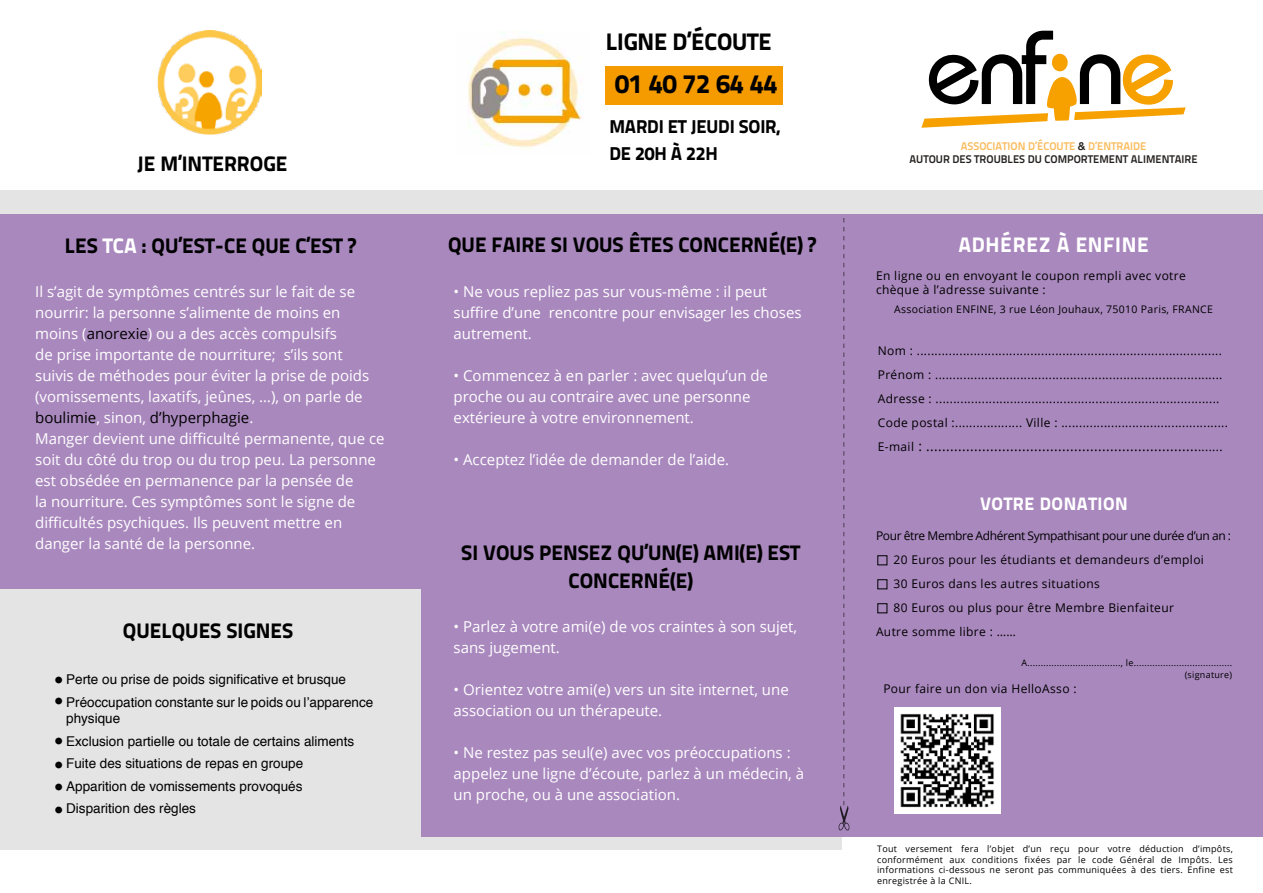
<style>
.page{position:relative;width:1263px;height:893px;background:#fff}
.page>*{position:absolute;margin:0;border:0;box-sizing:border-box;transform-origin:0 0}
.t1{font:800 26.55px "Titillium Text 22 L";letter-spacing:-.01em;color:#000}
.t2{font:800 23.85px "Titillium Text 22 L";letter-spacing:-.01em;color:#000}
.t3{font:800 21px/28.5px "Titillium Text 22 L";color:#000;text-align:center}
.t4{font:800 21px "Titillium Text 22 L";letter-spacing:.03em;color:#fff}
.t5{font:800 18.6px/26.5px "Titillium Text 22 L";letter-spacing:-.01em;color:#000}
.t6{font:800 18px "Titillium Text 22 L";letter-spacing:.03em;color:#fff}
.t7{font:15px/21px "Open Sans";color:#fff}
.t8{font:15px "Open Sans";color:#000}
.t9{font:13.5px/22.5px "Helvetica";color:#000}
.t10{font:13.5px "Open Sans";color:#000}
.t11{font:12px/24px "Open Sans";letter-spacing:.03em;color:#000}
.t12{font:12px "Open Sans";letter-spacing:-.03em;color:#000}
.t13{font:700 11.1px/13.4px "Titillium Text 22 L";color:#24211f;text-align:center}
.t14{font:10.5px "Open Sans";letter-spacing:.03em;color:#000}
.t15{font:9px/10.5px "Open Sans";letter-spacing:.03em;color:#000;text-align:right}
.s1{color:#fff}
.s2{color:#000}
.s3{color:#fabb5c}
.s4{font-size:12px}
</style>
<div class="page">
<div style="left:0;top:214px;width:1263px;height:679px;background:#a988be"></div>
<div style="left:0;top:838px;width:1263px;height:55px;background:#fff"></div>
<img style="left:894px;top:707px;width:106px;height:106px">
<svg style="left:921px;top:31px;width:265px;height:97px"></svg>
<img style="left:158px;top:31px;width:103px;height:104px">
<div style="left:877px;top:555px;width:10px;height:10px;border:1px solid #000"></div>
<div style="left:877px;top:579px;width:10px;height:10px;border:1px solid #000"></div>
<div style="left:877px;top:603px;width:10px;height:10px;border:1px solid #000"></div>
<div style="left:0;top:837px;width:842px;height:12px;background:#e4e4e5"></div>
<div style="left:0;top:190px;width:1263px;height:24px;background:#e4e4e5"></div>
<svg style="left:838px;top:218px;width:12px;height:613px"></svg>
<div style="left:606px;top:67px;width:177px;height:38px;background:#f59b00"></div>
<img style="left:468px;top:38px;width:114px;height:110px">
<div style="left:0;top:589px;width:421px;height:254px;background:#e4e4e5"></div>
<h3 class="t3" style="left:137px;top:148px;width:152px">JE M’INTERROGE</h3>
<h2 class="t2" style="left:606px;top:23px;width:167px">LIGNE D’ÉCOUTE</h2>
<h1 class="t1" style="left:615px;top:63px;width:164px">01 40 72 64 44</h1>
<p class="t5" style="left:609px;top:112px;width:172px">MARDI ET JEUDI SOIR,<br>DE 20H À 22H</p>
<h3 class="t3" style="left:65px;top:230px;width:293px">LES <span class="s1">TCA</span> : QU’EST-CE QUE C’EST ?</h3>
<h3 class="t3" style="left:448px;top:229px;width:369px">QUE FAIRE SI VOUS ÊTES CONCERNÉ(E) ?</h3>
<p class="t7" style="left:35px;top:280px;width:351px">Il s’agit de symptômes centrés sur le fait de se nourrir: la personne s’alimente de moins en moins (<span class="s2">anorexie</span>) ou a des accès compulsifs<br>de prise importante de nourriture; s’ils sont suivis de méthodes pour éviter la prise de poids (vomissements, laxatifs, jeûnes, …), on parle de <span class="s2">boulimie</span>, sinon, <span class="s2">d’hyperphagie</span>.<br>Manger devient une difficulté permanente, que ce soit du côté du trop ou du trop peu. La personne est obsédée en permanence par la pensée de<br>la nourriture. Ces symptômes sont le signe de difficultés psychiques. Ils peuvent mettre en danger la santé de la personne.</p>
<p class="t8" style="left:35px;top:617px;width:330px">de poids importante sous-tendue par une peur</p>
<h3 class="t3" style="left:123px;top:615px;width:172px">QUELQUES SIGNES</h3>
<p class="t9" style="left:66px;top:669px;width:309px">Perte ou prise de poids significative et brusque<br>Préoccupation constante sur le poids ou l’apparence</p>
<p class="t9" style="left:66px;top:708px;width:290px">physique<br>Exclusion partielle ou totale de certains aliments<br>Fuite des situations de repas en groupe<br>Apparition de vomissements provoqués<br>Disparition des règles</p>
<p class="t7" style="left:454px;top:281px;width:350px">• Ne vous repliez pas sur vous-même : il peut suffire d’une rencontre pour envisager les choses autrement.</p>
<p class="t7" style="left:454px;top:365px;width:316px">• Commencez à en parler : avec quelqu’un de proche ou au contraire avec une personne extérieure à votre environnement.</p>
<p class="t7" style="left:454px;top:449px;width:277px">• Acceptez l’idée de demander de l’aide.</p>
<h3 class="t3" style="left:461px;top:537px;width:340px">SI VOUS PENSEZ QU’UN(E) AMI(E) EST<br>CONCERNÉ(E)</h3>
<p class="t7" style="left:454px;top:616px;width:345px">• Parlez à votre ami(e) de vos craintes à son sujet, sans jugement.</p>
<p class="t7" style="left:454px;top:679px;width:337px">• Orientez votre ami(e) vers un site internet, une association ou un thérapeute.</p>
<p class="t7" style="left:454px;top:742px;width:352px">• Ne restez pas seul(e) avec vos préoccupations : appelez une ligne d’écoute, parlez à un médecin, à un proche, ou à une association.</p>
<p class="t13" style="left:909px;top:139px;width:290px"><span class="s3">ASSOCIATION D’ÉCOUTE</span> &amp; <span class="s3">D’ENTRAIDE<br></span>AUTOUR DES TROUBLES DU COMPORTEMENT ALIMENTAIRE</p>
<h3 class="t4" style="left:958px;top:228px;width:192px">ADHÉREZ À ENFINE</h3>
<p class="t11" style="left:876px;top:269px;width:311px;line-height:13.5px">En ligne ou en envoyant le coupon rempli avec votre chèque à l’adresse suivante :</p>
<p class="t14" style="left:894px;top:302px;width:320px">Association ENFINE, 3 rue Léon Jouhaux, 75010 Paris, FRANCE</p>
<p class="t11" style="left:878px;top:338px;width:352px">Nom : ......................................................................................<br>Prénom : .................................................................................<br>Adresse : ................................................................................<br>Code postal :................... Ville : ...............................................</p>
<p class="t10" style="left:878px;top:437px;width:346px"><span class="s4">E-mail</span> : ....................................................................<span class="s4">.......</span></p>
<p class="t6" style="left:980px;top:489px;width:149px">VOTRE DONATION</p>
<p class="t12" style="left:876px;top:528px;width:357px">Pour être Membre Adhérent Sympathisant pour une durée d’un an :</p>
<p class="t11" style="left:893px;top:547px;width:312px">20 Euros pour les étudiants et demandeurs d’emploi</p>
<p class="t11" style="left:893px;top:571px;width:208px">30 Euros dans les autres situations</p>
<p class="t11" style="left:893px;top:595px;width:282px">80 Euros ou plus pour être Membre Bienfaiteur</p>
<p class="t11" style="left:876px;top:619px;width:141px">Autre somme libre : ……</p>
<p class="t15" style="left:1021px;top:656px;width:212px;line-height:12px">A..................................., le..................................... (signature)</p>
<p class="t11" style="left:883px;top:676px;width:195px">Pour faire un don via HelloAsso :</p>
<p class="t15" style="left:877px;top:843px;width:357px;text-align:justify">Tout versement fera l’objet d’un reçu pour votre déduction d’impôts, conformément aux conditions fixées par le code Général de Impôts. Les informations ci-dessous ne seront pas communiquées à des tiers. Enfine est enregistrée à la CNIL.</p>
</div>
